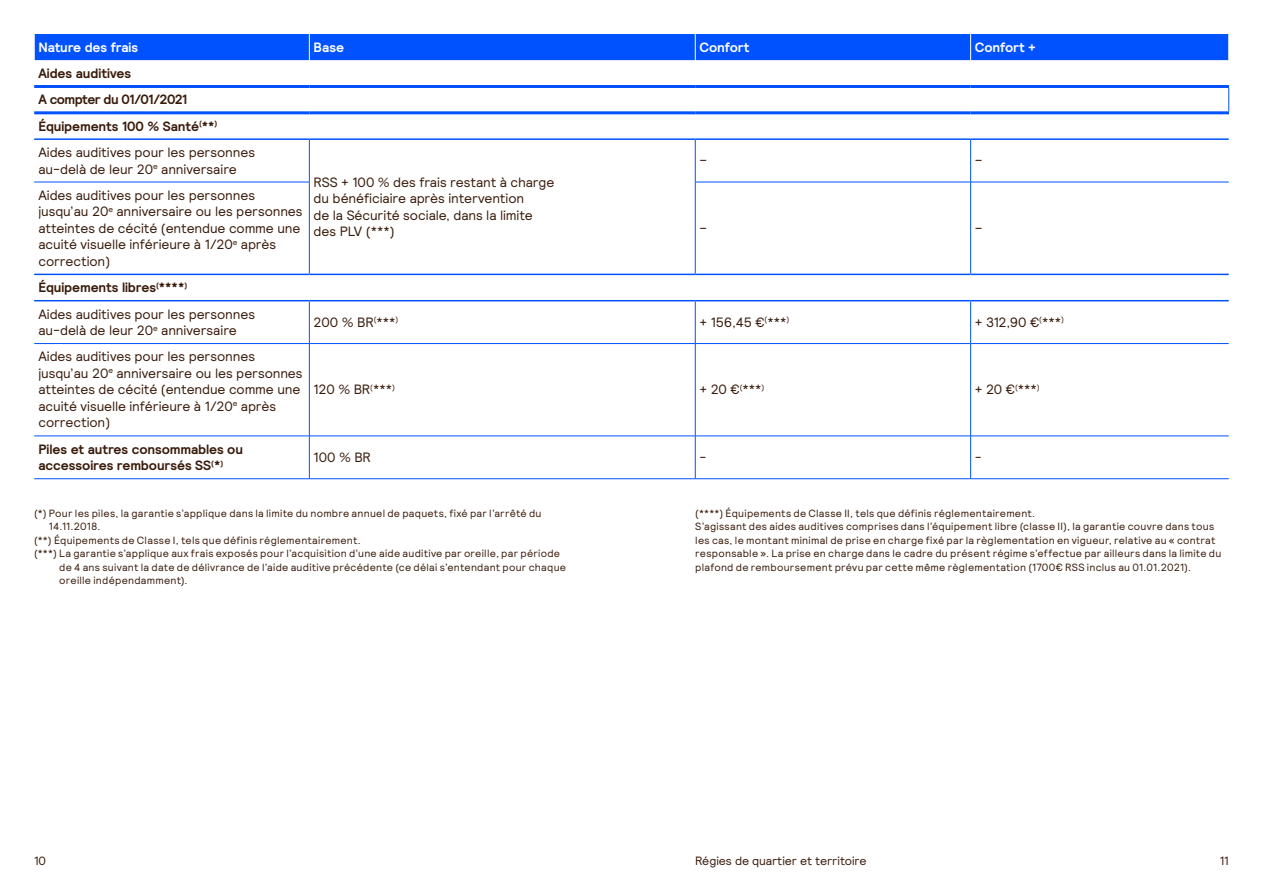
<style>
.page{position:relative;width:1263px;height:893px;background:#fff}
.page>*{position:absolute;margin:0;border:0;box-sizing:border-box;transform-origin:0 0}
.t1{font:13.5px/16.5px "Relative";letter-spacing:-.01em;color:#381a0a}
.t2{font:700 13.5px/26.4px "Relative";letter-spacing:-.01em;color:#381a0a}
.t3{font:700 13.5px "Relative";letter-spacing:-.005em;color:#fff}
.t4{font:12px "Relative";letter-spacing:-.01em;color:#381a0a}
.t5{font:10.5px/13.5px "Relative";letter-spacing:.025em;color:#381a0a}
.s1{font-weight:400}
.s2{font-weight:700}
</style>
<div class="page">
<svg style="left:34px;top:60px;width:1195px;height:216px"></svg>
<hr style="left:34px;top:182px;width:276px;height:1px;background:#0052ff">
<hr style="left:695px;top:182px;width:276px;height:1px;background:#0052ff">
<hr style="left:34px;top:343px;width:275px;height:1px;background:#0052ff">
<hr style="left:695px;top:343px;width:276px;height:1px;background:#0052ff">
<hr style="left:34px;top:436px;width:275px;height:1px;background:#0052ff">
<hr style="left:695px;top:436px;width:276px;height:1px;background:#0052ff">
<hr style="left:970px;top:140px;width:1px;height:42px;background:#0052ff">
<hr style="left:971px;top:182px;width:258px;height:1px;background:#0052ff">
<hr style="left:970px;top:182px;width:1px;height:92px;background:#0052ff">
<hr style="left:970px;top:301px;width:1px;height:42px;background:#0052ff">
<hr style="left:971px;top:343px;width:258px;height:1px;background:#0052ff">
<hr style="left:970px;top:344px;width:1px;height:92px;background:#0052ff">
<hr style="left:971px;top:436px;width:258px;height:1px;background:#0052ff">
<hr style="left:970px;top:436px;width:1px;height:43px;background:#0052ff">
<div style="left:34px;top:34px;width:1195px;height:26px;background:#0052ff"></div>
<hr style="left:309px;top:301px;width:1px;height:42px;background:#0052ff">
<hr style="left:695px;top:301px;width:1px;height:42px;background:#0052ff">
<hr style="left:309px;top:343px;width:386px;height:1px;background:#0052ff">
<hr style="left:309px;top:344px;width:1px;height:92px;background:#0052ff">
<hr style="left:695px;top:344px;width:1px;height:92px;background:#0052ff">
<hr style="left:309px;top:436px;width:386px;height:1px;background:#0052ff">
<hr style="left:309px;top:436px;width:1px;height:43px;background:#0052ff">
<hr style="left:695px;top:436px;width:1px;height:43px;background:#0052ff">
<hr style="left:34px;top:138px;width:275px;height:2px;background:#0052ff">
<hr style="left:695px;top:138px;width:276px;height:2px;background:#0052ff">
<hr style="left:971px;top:138px;width:258px;height:2px;background:#0052ff">
<hr style="left:309px;top:138px;width:386px;height:2px;background:#0052ff">
<hr style="left:309px;top:140px;width:1px;height:42px;background:#0052ff">
<hr style="left:695px;top:140px;width:1px;height:42px;background:#0052ff">
<hr style="left:309px;top:182px;width:1px;height:92px;background:#0052ff">
<hr style="left:695px;top:182px;width:1px;height:92px;background:#0052ff">
<hr style="left:34px;top:274px;width:275px;height:1px;background:#0052ff">
<hr style="left:309px;top:274px;width:386px;height:1px;background:#0052ff">
<hr style="left:695px;top:274px;width:276px;height:1px;background:#0052ff">
<hr style="left:971px;top:274px;width:258px;height:1px;background:#0052ff">
<hr style="left:34px;top:300px;width:275px;height:1px;background:#0052ff">
<hr style="left:309px;top:300px;width:386px;height:1px;background:#0052ff">
<hr style="left:695px;top:300px;width:276px;height:1px;background:#0052ff">
<hr style="left:971px;top:300px;width:258px;height:1px;background:#0052ff">
<hr style="left:34px;top:478px;width:275px;height:1px;background:#0052ff">
<hr style="left:309px;top:478px;width:386px;height:1px;background:#0052ff">
<hr style="left:695px;top:478px;width:276px;height:1px;background:#0052ff">
<hr style="left:971px;top:478px;width:258px;height:1px;background:#0052ff">
<hr style="left:34px;top:85px;width:275px;height:3px;background:#0052ff">
<hr style="left:309px;top:85px;width:386px;height:3px;background:#0052ff">
<hr style="left:695px;top:85px;width:276px;height:3px;background:#0052ff">
<hr style="left:971px;top:85px;width:258px;height:3px;background:#0052ff">
<svg style="left:1228px;top:88px;width:1px;height:23px"></svg>
<hr style="left:34px;top:111px;width:275px;height:3px;background:#0052ff">
<hr style="left:309px;top:111px;width:386px;height:3px;background:#0052ff">
<hr style="left:695px;top:111px;width:276px;height:3px;background:#0052ff">
<hr style="left:971px;top:111px;width:258px;height:3px;background:#0052ff">
<p class="t3" style="left:38px;top:38px;width:101px">Nature des frais</p>
<p class="t3" style="left:314px;top:38px;width:32px">Base</p>
<p class="t3" style="left:699px;top:38px;width:51px">Confort</p>
<p class="t3" style="left:975px;top:38px;width:63px">Confort +</p>
<p class="t2" style="left:38px;top:60px;width:218px">Aides auditives<br>A compter du 01/01/2021<br>Équipements 100 % Santé<sup>(</sup>**<sup>)<br></sup><span class="s1">Aides auditives pour les personnes</span></p>
<p class="t1" style="left:38px;top:160px;width:200px">au-delà de leur 20<sup>e</sup> anniversaire</p>
<p class="t1" style="left:314px;top:173px;width:242px">RSS + 100 % des frais restant à charge du bénéficiaire après intervention<br>de la Sécurité sociale, dans la limite des PLV (***)</p>
<p class="t1" style="left:699px;top:152px;width:9px">–</p>
<p class="t1" style="left:975px;top:152px;width:9px">–</p>
<p class="t1" style="left:38px;top:186px;width:266px">Aides auditives pour les personnes jusqu’au 20<sup>e</sup> anniversaire ou les personnes atteintes de cécité (entendue comme une acuité visuelle inférieure à 1/20<sup>e</sup> après correction)</p>
<p class="t1" style="left:699px;top:219px;width:9px">–</p>
<p class="t1" style="left:975px;top:219px;width:9px">–</p>
<p class="t1" style="left:38px;top:274px;width:218px;line-height:26.4px"><span class="s2">Équipements libres</span><sup>(</sup><span class="s2">****</span><sup>)<br></sup>Aides auditives pour les personnes</p>
<p class="t1" style="left:38px;top:322px;width:200px">au-delà de leur 20<sup>e</sup> anniversaire</p>
<p class="t1" style="left:38px;top:348px;width:266px">Aides auditives pour les personnes jusqu’au 20<sup>e</sup> anniversaire ou les personnes atteintes de cécité (entendue comme une acuité visuelle inférieure à 1/20<sup>e</sup> après correction)</p>
<p class="t1" style="left:314px;top:313px;width:86px">200 % BR<sup>(</sup>***<sup>)</sup></p>
<p class="t1" style="left:699px;top:313px;width:91px">+ 156,45 €<sup>(</sup>***<sup>)</sup></p>
<p class="t1" style="left:975px;top:313px;width:91px">+ 312,90 €<sup>(</sup>***<sup>)</sup></p>
<p class="t1" style="left:314px;top:381px;width:83px">120 % BR<sup>(</sup>***<sup>)</sup></p>
<p class="t1" style="left:699px;top:381px;width:66px">+ 20 €<sup>(</sup>***<sup>)</sup></p>
<p class="t1" style="left:975px;top:381px;width:66px">+ 20 €<sup>(</sup>***<sup>)</sup></p>
<p class="t2" style="left:38px;top:441px;width:206px;line-height:16.5px">Piles et autres consommables ou accessoires remboursés SS<sup>(</sup>*<sup>)</sup></p>
<p class="t1" style="left:314px;top:448px;width:59px">100 % BR</p>
<p class="t1" style="left:699px;top:448px;width:8px">-</p>
<p class="t1" style="left:975px;top:448px;width:8px">-</p>
<p class="t5" style="left:34px;top:506px;width:509px">(*) Pour les piles, la garantie s’applique dans la limite du nombre annuel de paquets, fixé par l’arrêté du</p>
<p class="t5" style="left:49px;top:519px;width:53px">14.11.2018.</p>
<p class="t5" style="left:34px;top:533px;width:328px">(**) Équipements de Classe I, tels que définis réglementairement.</p>
<p class="t5" style="left:34px;top:546px;width:528px">(***) La garantie s’applique aux frais exposés pour l’acquisition d’une aide auditive par oreille, par période</p>
<p class="t5" style="left:59px;top:560px;width:508px">de 4 ans suivant la date de délivrance de l’aide auditive précédente (ce délai s’entendant pour chaque</p>
<p class="t5" style="left:59px;top:573px;width:130px">oreille indépendamment).</p>
<p class="t5" style="left:695px;top:506px;width:528px">(****) Équipements de Classe II, tels que définis réglementairement.<br>S’agissant des aides auditives comprises dans l’équipement libre (classe II), la garantie couvre dans tous les cas, le montant minimal de prise en charge fixé par la règlementation en vigueur, relative au « contrat responsable ». La prise en charge dans le cadre du présent régime s’effectue par ailleurs dans la limite du plafond de remboursement prévu par cette même règlementation (1700€ RSS inclus au 01.01.2021).</p>
<p class="t4" style="left:34px;top:853px;width:14px">10</p>
<p class="t4" style="left:695px;top:853px;width:173px">Régies de quartier et territoire</p>
<p class="t4" style="left:1220px;top:853px;width:11px">11</p>
</div>
